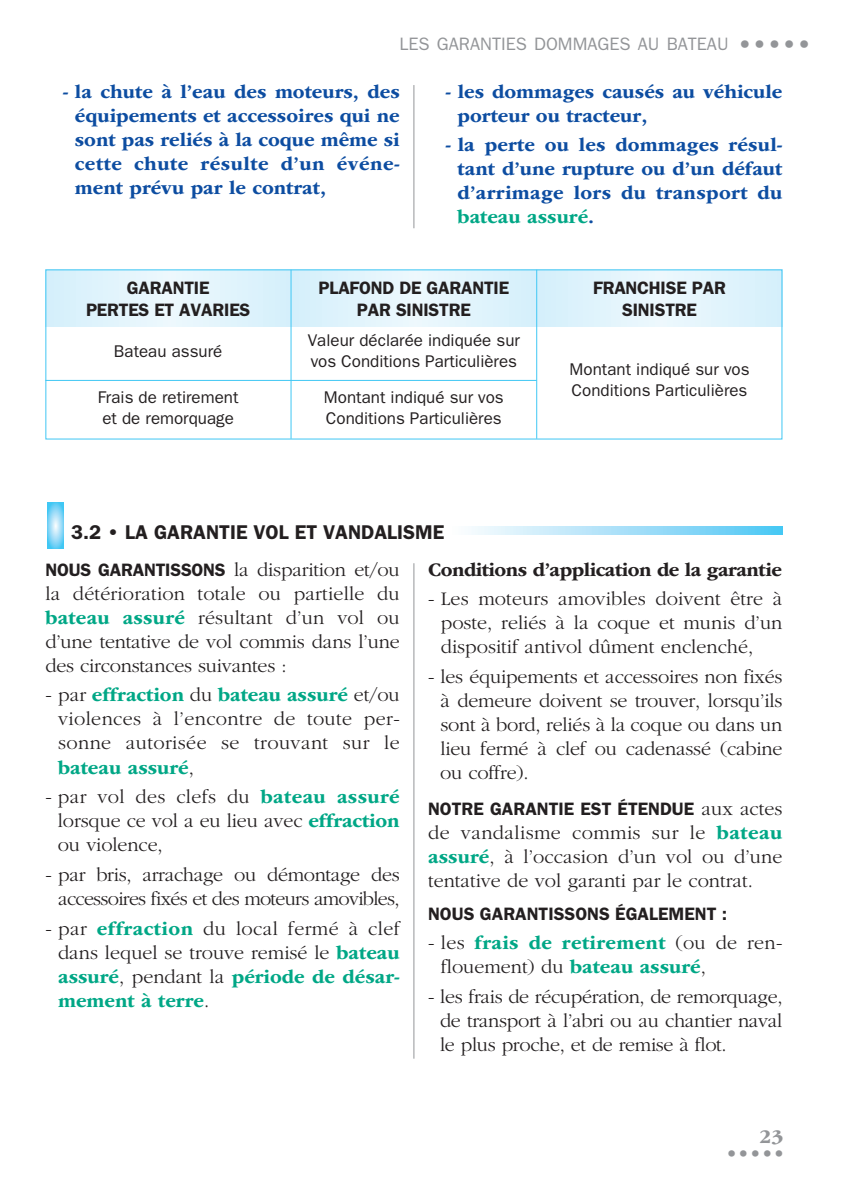
<style>
.page{position:relative;width:842px;height:1191px;background:#fff}
.page>*{position:absolute;margin:0;border:0;box-sizing:border-box;transform-origin:0 0}
.t1{font:600 26px "ITC Franklin Gothic Std";color:#939598}
.t2{font:600 22px "ITC Franklin Gothic Std";color:#939598}
.t3{font:300 20px/24px "ITC Garamond Std";letter-spacing:-.005em;color:#231f20;text-align:justify}
.t4{font:700 20px/24px "ITC Garamond Std";color:#0d4da1;text-align:justify}
.t5{font:300 20px/24px "ITC Garamond Std";letter-spacing:-.035em;color:#231f20;text-align:right}
.t6{font:700 20px/24px "ITC Garamond Std";letter-spacing:.02em;color:#00a786}
.t7{font:700 20px "ITC Garamond Std";letter-spacing:-.025em;color:#231f20}
.t8{font:600 20px "ITC Franklin Gothic Std";color:#231f20}
.t9{font:700 20px "ITC Garamond Std";color:#939598}
.t10{font:600 18px/21.6px "ITC Franklin Gothic Std";letter-spacing:-.01em;color:#231f20;text-align:center}
.t11{font:18px "ITC Franklin Gothic Std";color:#939598}
.t12{font:17px/21px "ITC Franklin Gothic Std";color:#231f20}
.s1{color:#00a786}
.s2{font-family:"ITC Franklin Gothic Std";font-weight:600;font-size:18px}
.s3{font-weight:700;color:#00a786}
.s4{font-family:"ITC Garamond Std";font-weight:300;font-size:20px}
.s5{font-weight:300;color:#231f20}
</style>
<div class="page">
<hr style="left:413px;top:85px;width:1px;height:143px;background:#939598">
<div style="left:45px;top:269px;width:246px;height:57px;background:linear-gradient(to right,#e0f4fc,#e1f4fc)"></div>
<div style="left:291px;top:269px;width:246px;height:57px;background:linear-gradient(to right,#e0f4fc,#e1f4fc)"></div>
<div style="left:537px;top:269px;width:245px;height:57px;background:linear-gradient(to right,#e0f4fc,#e1f4fc)"></div>
<hr style="left:291px;top:270px;width:1px;height:169px;background:#40c7f4">
<hr style="left:536px;top:270px;width:1px;height:169px;background:#40c7f4">
<hr style="left:45px;top:380px;width:492px;height:1px;background:#40c7f4">
<svg style="left:47px;top:503px;width:16px;height:45px"></svg>
<svg style="left:471px;top:527px;width:311px;height:8px;background:#a3dff8"></svg>
<hr style="left:413px;top:563px;width:1px;height:495px;background:#939598">
<p class="t11" style="left:399px;top:38px;width:331px">Les garanties dommages au bateau</p>
<h1 class="t1" style="left:737px;top:36px;width:76px">•••••</h1>
<p class="t4" style="left:75px;top:81px;width:326px;text-indent:-12px">- la chute à l’eau des moteurs, des équipements et accessoires qui ne sont pas reliés à la coque même si cette chute résulte d’un événe&shy;ment prévu par le contrat,</p>
<p class="t4" style="left:458px;top:81px;width:326px;text-indent:-12px">- les dommages causés au véhicule porteur ou tracteur,</p>
<p class="t4" style="left:458px;top:135px;width:326px;text-indent:-12px">- la perte ou les dommages résul&shy;tant d’une rupture ou d’un défaut d’arrimage lors du transport du <span class="s1">bateau assuré</span>.</p>
<p class="t10" style="left:86px;top:279px;width:166px">GARANTIE<br>PERTES ET AVARIES</p>
<p class="t12" style="left:114px;top:342px;width:110px">bateau assuré</p>
<p class="t12" style="left:98px;top:388px;width:142px">frais de retirement et de remorquage</p>
<p class="t10" style="left:319px;top:279px;width:192px">PLAFOND DE GARANTIE<br>PAR SINISTRE</p>
<p class="t10" style="left:593px;top:279px;width:134px">FRANCHISE PAR<br>SINISTRE</p>
<p class="t12" style="left:308px;top:331px;width:214px">valeur déclarée indiquée sur vos conditions particulières</p>
<p class="t12" style="left:324px;top:388px;width:181px">montant indiqué sur vos conditions particulières</p>
<p class="t12" style="left:570px;top:360px;width:181px">montant indiqué sur vos conditions particulières</p>
<p class="t8" style="left:71px;top:525px;width:375px">3.2 • LA GARANTIE VOL ET VANDALISME</p>
<p class="t3" style="left:45px;top:559px;width:356px"><span class="s2">NOUS GARANTISSONS</span> la disparition et/ou la détérioration totale ou partielle du <span class="s3">bateau assuré</span> résultant d’un vol ou d’une tentative de vol commis dans l’une des circonstances suivantes :</p>
<p class="t3" style="left:58px;top:684px;width:343px;text-indent:-13px">- par <span class="s3">effraction</span> du <span class="s3">bateau assuré</span> et/ou violences à l’encontre de toute per&shy;sonne autorisée se trouvant sur le <span class="s3">bateau assuré</span>,</p>
<p class="t3" style="left:58px;top:786px;width:343px;text-indent:-13px">- par vol des clefs du <span class="s3">bateau assuré </span>lorsque ce vol a eu lieu avec <span class="s3">effraction </span>ou violence,</p>
<p class="t5" style="left:45px;top:864px;width:356px">- par bris, arrachage ou démontage des accessoires fixés et des moteurs amovibles,</p>
<p class="t3" style="left:58px;top:917px;width:343px;text-indent:-13px">- par <span class="s3">effraction</span> du local fermé à clef dans lequel se trouve remisé le <span class="s3">bateau assuré</span>, pendant la <span class="s3">période de désar&shy;mement à terre</span>.</p>
<p class="t7" style="left:428px;top:562px;width:355px">Conditions d’application de la garantie</p>
<p class="t3" style="left:441px;top:588px;width:343px;text-indent:-13px">- Les moteurs amovibles doivent être à poste, reliés à la coque et munis d’un dispositif antivol dûment enclenché,</p>
<p class="t3" style="left:440px;top:666px;width:344px;text-indent:-12px">- les équipements et accessoires non fixés à demeure doivent se trouver, lorsqu’ils sont à bord, reliés à la coque ou dans un lieu fermé à clef ou cadenassé (cabine ou coffre).</p>
<p class="t10" style="left:428px;top:799px;width:356px">NOTRE GARANTIE EST ÉTENDUE <span class="s4">aux actes</span></p>
<p class="t3" style="left:428px;top:821px;width:356px">de vandalisme commis sur le <span class="s3">bateau assuré</span>, à l’occasion d’un vol ou d’une tentative de vol garanti par le contrat.</p>
<p class="t10" style="left:428px;top:904px;width:301px">NOUS GARANTISSONS ÉGALEMENT :</p>
<p class="t6" style="left:441px;top:932px;width:343px;text-indent:-13px"><span class="s5">- les</span> frais de retirement <span class="s5">(ou de ren&shy;flouement) du</span> bateau assuré<span class="s5">,</span></p>
<p class="t3" style="left:440px;top:986px;width:344px;text-indent:-12px">- les frais de récupération, de remorquage, de transport à l’abri ou au chantier naval le plus proche, et de remise à flot.</p>
<p class="t9" style="left:760px;top:1129px;width:25px">23</p>
<p class="t2" style="left:725px;top:1146px;width:62px">•••••</p>
</div>
